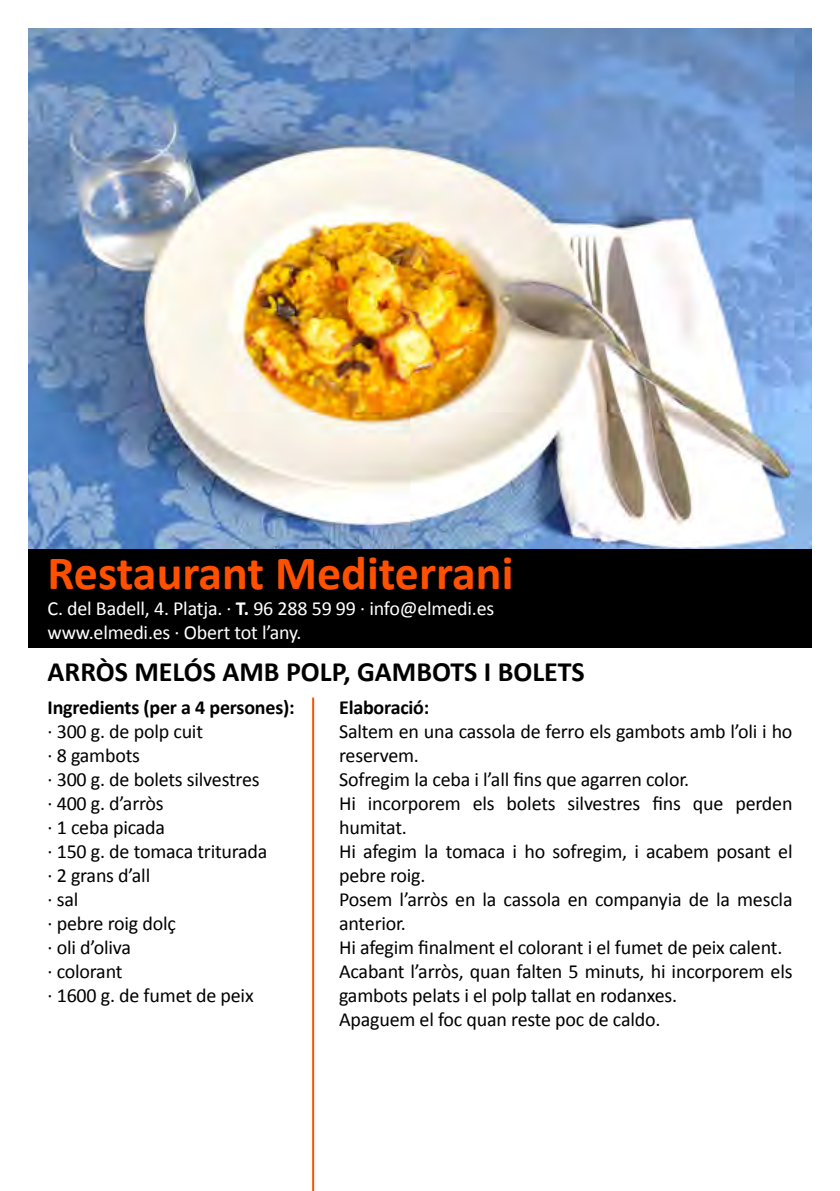
<style>
.page{position:relative;width:840px;height:1191px;background:#fff}
.page>*{position:absolute;margin:0;border:0;box-sizing:border-box;transform-origin:0 0}
.t1{font:700 48px "Calibri";color:#ff5000}
.t2{font:700 28px "Calibri";color:#000}
.t3{font:20px/24px "Calibri";letter-spacing:-.01em;color:#000}
.t4{font:20px/24px "Calibri";letter-spacing:-.01em;color:#fff}
.t5{font:700 20px "Calibri";letter-spacing:-.01em;color:#000}
.s1{font-weight:700}
</style>
<div class="page">
<hr style="left:312px;top:697px;width:2px;height:494px;background:#ff5000">
<img style="left:28px;top:28px;width:783px;height:521px">
<div style="left:28px;top:549px;width:783px;height:98px;background:#000"></div>
<h1 class="t1" style="left:48px;top:542px;width:467px">Restaurant Mediterrani</h1>
<p class="t4" style="left:48px;top:596px;width:448px">C. del Badell, 4. Platja. · <span class="s1">T.</span> 96 288 59 99 · info@elmedi.es www.elmedi.es · Obert tot l’any.</p>
<h2 class="t2" style="left:48px;top:653px;width:538px">ARRÒS MELÓS AMB POLP, GAMBOTS I BOLETS</h2>
<p class="t5" style="left:48px;top:694px;width:248px">Ingredients (per a 4 persones):</p>
<p class="t3" style="left:48px;top:719px;width:221px">· 300 g. de polp cuit<br>· 8 gambots<br>· 300 g. de bolets silvestres · 400 g. d’arròs<br>· 1 ceba picada<br>· 150 g. de tomaca triturada · 2 grans d’all<br>· sal<br>· pebre roig dolç<br>· oli d’oliva<br>· colorant<br>· 1600 g. de fumet de peix</p>
<p class="t5" style="left:339px;top:694px;width:92px">Elaboració:</p>
<p class="t3" style="left:339px;top:719px;width:454px">Saltem en una cassola de ferro els gambots amb l’oli i ho reservem.<br>Sofregim la ceba i l’all fins que agarren color.<br>Hi incorporem els bolets silvestres fins que perden humitat.<br>Hi afegim la tomaca i ho sofregim, i acabem posant el pebre roig.<br>Posem l’arròs en la cassola en companyia de la mescla anterior.<br>Hi afegim finalment el colorant i el fumet de peix calent.<br>Acabant l’arròs, quan falten 5 minuts, hi incorporem els gambots pelats i el polp tallat en rodanxes.<br>Apaguem el foc quan reste poc de caldo.</p>
</div>
